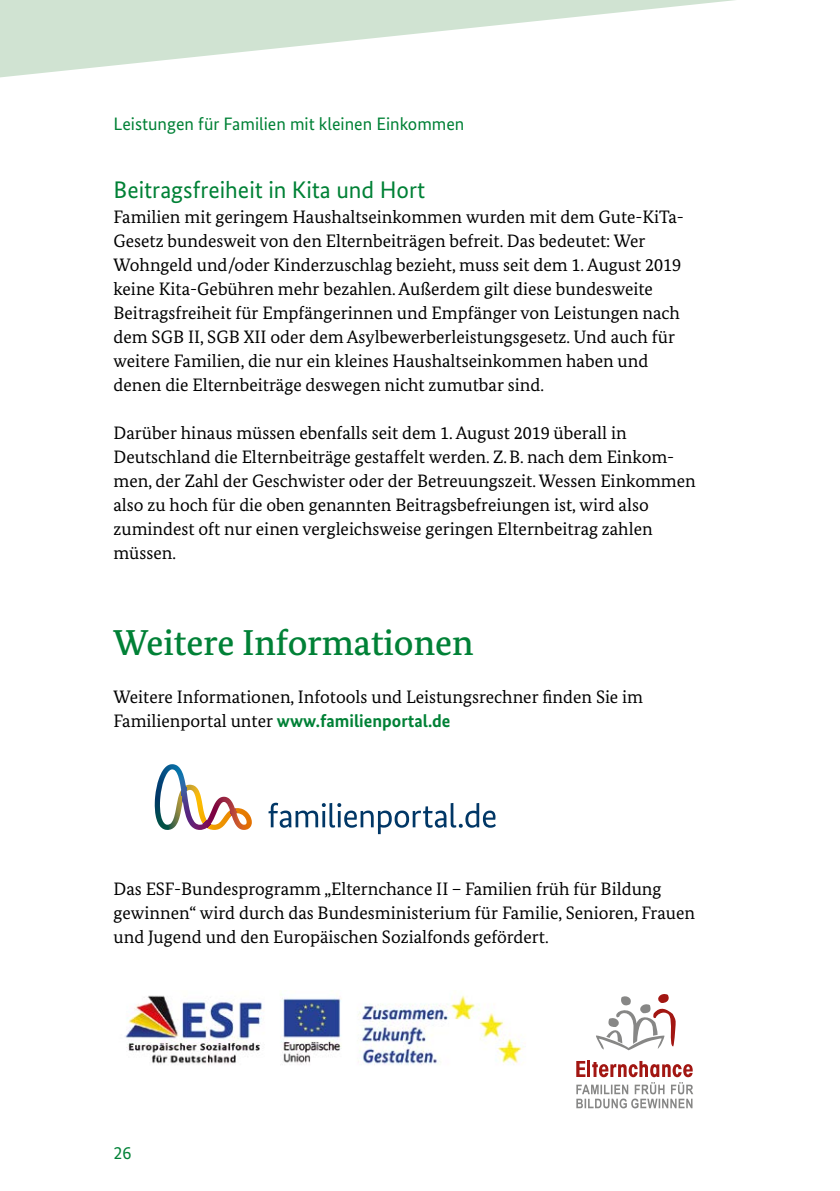
<style>
.page{position:relative;width:840px;height:1191px;background:#fff}
.page>*{position:absolute;margin:0;border:0;box-sizing:border-box;transform-origin:0 0}
.C_-_Inhalt-Headlines_C-02-H2-Headline_2{font:500 36px "Bundes Serif";color:#008136}
.C_-_Inhalt-Headlines_C-03-H3-Headline_3{font:24px "Bundes Sans";color:#008136}
.D_-_Innenseiten_D-01-P-Fließtext_BundesS{font:18px/24px "Bundes Serif";color:#000}
.t1{font:18px "Bundes Sans";color:#008136}
.s1{font-family:"Bundes Sans";font-weight:700;color:#008136}
</style>
<div class="page">
<svg style="left:0;top:0;width:735px;height:77px;fill:#d0e3d2"></svg>
<img style="left:155px;top:764px;width:97px;height:66px">
<svg style="left:268px;top:802px;width:227px;height:32px"></svg>
<img style="left:125px;top:994px;width:399px;height:71px">
<svg style="left:596px;top:994px;width:79px;height:57px"></svg>
<svg style="left:576px;top:1061px;width:117px;height:47px"></svg>
<p class="t1" style="left:113px;top:113px;width:352px">Leistungen für Familien mit kleinen Einkommen</p>
<h3 class="C_-_Inhalt-Headlines_C-03-H3-Headline_3" style="left:113px;top:176px;width:313px">Beitragsfreiheit in Kita und Hort</h3>
<p class="D_-_Innenseiten_D-01-P-Fließtext_BundesS" style="left:113px;top:204px;width:571px">Familien mit geringem Haushaltseinkommen wurden mit dem Gute-KiTa-Gesetz bundesweit von den Elternbeiträgen befreit. Das bedeutet: Wer Wohngeld und/oder Kinderzuschlag bezieht, muss seit dem 1. August 2019 keine Kita-Gebühren mehr bezahlen. Außerdem gilt diese bundesweite Beitragsfreiheit für Empfängerinnen und Empfänger von Leistungen nach dem SGB II, SGB XII oder dem Asylbewerberleistungsgesetz. Und auch für weitere Familien, die nur ein kleines Haushaltseinkommen haben und denen die Elternbeiträge deswegen nicht zumutbar sind.</p>
<p class="D_-_Innenseiten_D-01-P-Fließtext_BundesS" style="left:113px;top:420px;width:583px">Darüber hinaus müssen ebenfalls seit dem 1. August 2019 überall in Deutschland die Elternbeiträge gestaffelt werden. Z.B. nach dem Einkom&shy;men, der Zahl der Geschwister oder der Betreuungszeit. Wessen Einkommen also zu hoch für die oben genannten Beitragsbefreiungen ist, wird also zumindest oft nur einen vergleichsweise geringen Elternbeitrag zahlen müssen.</p>
<h2 class="C_-_Inhalt-Headlines_C-02-H2-Headline_2" style="left:113px;top:620px;width:361px">Weitere Informationen</h2>
<p class="D_-_Innenseiten_D-01-P-Fließtext_BundesS" style="left:113px;top:684px;width:531px">Weitere Informationen, Infotools und Leistungsrechner finden Sie im<br>Familienportal unter <span class="s1">www.familienportal.de</span></p>
<p class="D_-_Innenseiten_D-01-P-Fließtext_BundesS" style="left:113px;top:876px;width:582px">Das ESF-Bundesprogramm „Elternchance II – Familien früh für Bildung gewinnen“ wird durch das Bundesministerium für Familie, Senioren, Frauen und Jugend und den Europäischen Sozialfonds gefördert.</p>
<p class="t1" style="left:113px;top:1141px;width:19px">26</p>
</div>
